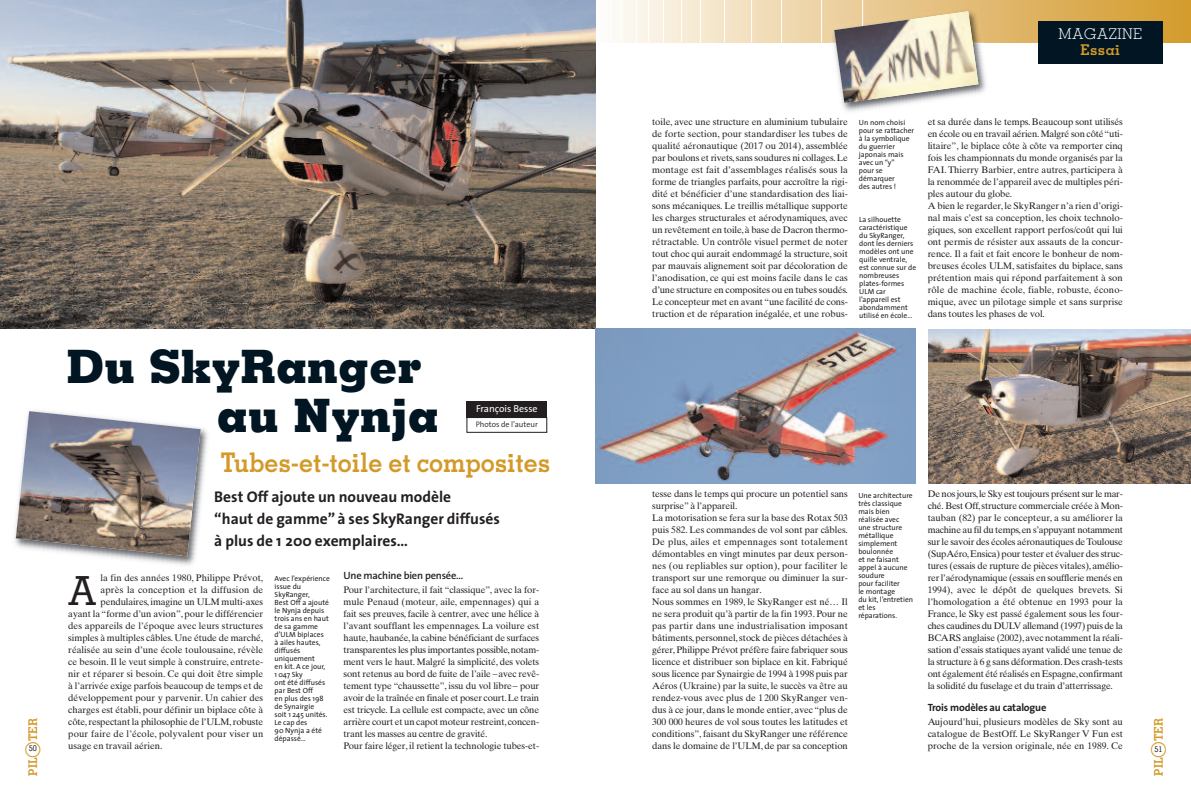
<style>
.page{position:relative;width:1191px;height:794px;background:#fff}
.page>*{position:absolute;margin:0;border:0;box-sizing:border-box;transform-origin:0 0}
.t1{font:800 46px/49px "Memphis";color:#011622;scale:.93 1}
.t2{font:500 40.1px "Memphis";color:#231f20}
.t3{font:700 27px "Memphis";letter-spacing:-.005em;color:#d39a29;scale:.93 1}
.t4{font:700 15.5px/22px "The Sans";color:#231f20}
.t5{font:300 14.8px "Memphis";letter-spacing:.03em;color:#fff}
.t6{font:700 14.8px "Memphis";letter-spacing:.03em;color:#d39a29}
.t7{font:700 12px "Memphis";color:#d39a29}
.t8{font:700 10.5px "The Sans";letter-spacing:-.02em;color:#231f20}
.t9{font:600 10.5px "The Sans";letter-spacing:-.02em;color:#231f20}
.t10{font:10px "The Sans";color:#fff}
.t11{font:9.5px/12px "Times Ten";letter-spacing:-.005em;color:#231f20}
.t12{font:9.5px "Times Ten";letter-spacing:.02em;color:#231f20}
.t13{font:300 8px "The Sans";color:#231f20}
.t14{font:500 8px "Memphis";color:#231f20}
.t15{font:7.5px/8px "The Sans";color:#231f20}
.s1{font-weight:300;font-size:20px}
</style>
<div class="page">
<div style="left:596px;top:0;width:595px;height:43px;background:linear-gradient(to right,#fefaf5,#d2982a)"></div>
<hr style="left:601px;top:0;width:1px;height:35px;background:#fff">
<hr style="left:611px;top:0;width:1px;height:43px;background:#fff">
<hr style="left:621px;top:0;width:1px;height:43px;background:#fff">
<hr style="left:636px;top:0;width:1px;height:43px;background:#fff">
<hr style="left:648px;top:0;width:1px;height:43px;background:#fff">
<hr style="left:663px;top:0;width:1px;height:43px;background:#fff">
<hr style="left:681px;top:0;width:1px;height:43px;background:#fff">
<hr style="left:700px;top:0;width:1px;height:43px;background:#fff">
<hr style="left:724px;top:0;width:1px;height:43px;background:#fff">
<hr style="left:751px;top:0;width:1px;height:43px;background:#fff">
<hr style="left:781px;top:0;width:1px;height:43px;background:#fff">
<hr style="left:821px;top:0;width:1px;height:43px;background:#fff">
<hr style="left:862px;top:0;width:1px;height:43px;background:#fff">
<div style="left:1037px;top:21px;width:125px;height:43px;background:#011622"></div>
<img style="left:0;top:0;width:595px;height:329px">
<div style="left:467px;top:401px;width:80px;height:16px;background:#231f20"></div>
<div style="left:467px;top:417px;width:80px;height:15px;border:1px solid #231f20"></div>
<img style="left:833px;top:43px;width:153px;height:69px">
<img style="left:827px;top:5px;width:157px;height:38px">
<img style="left:834px;top:11px;width:144px;height:92px">
<img style="left:14px;top:410px;width:194px;height:155px">
<img style="left:16px;top:411px;width:185px;height:145px">
<img style="left:595px;top:329px;width:321px;height:154px">
<img style="left:928px;top:330px;width:263px;height:153px">
<p class="t7" style="left:28px;top:775px;width:59px;rotate:-90deg">PIL<span class="s1">O</span>TER</p>
<p class="t14" style="left:29px;top:745px;width:9px">50</p>
<h1 class="t1" style="left:217px;top:346px;width:240px;text-indent:-151px">Du SkyRanger au Nynja</h1>
<h3 class="t3" style="left:220px;top:452px;width:356px">Tubes-et-toile et composites</h3>
<p class="t10" style="left:476px;top:404px;width:63px">François Besse</p>
<p class="t13" style="left:476px;top:421px;width:64px">Photos de l’auteur</p>
<h3 class="t4" style="left:214px;top:487px;width:287px">Best Off ajoute un nouveau modèle<br>“haut de gamme” à ses SkyRanger diffusés à plus de 1 200 exemplaires…</h3>
<h2 class="t2" style="left:68px;top:576px;width:30px">A</h2>
<p class="t11" style="left:101px;top:573px;width:164px">la fin des années 1980, Philippe Prévot,</p>
<p class="t12" style="left:101px;top:586px;width:164px">après la conception et la diffusion de</p>
<p class="t11" style="left:101px;top:597px;width:164px">pendulaires,imagine un ULM multi-axes</p>
<p class="t11" style="left:68px;top:609px;width:196px">ayant la “forme d’un avion”, pour le différencier</p>
<p class="t11" style="left:68px;top:621px;width:196px">des appareils de l’époque avec leurs structures</p>
<p class="t11" style="left:68px;top:633px;width:196px">simples à multiples câbles.Une étude de marché,</p>
<p class="t11" style="left:68px;top:645px;width:196px">réalisée au sein d’une école toulousaine, révèle</p>
<p class="t11" style="left:68px;top:657px;width:196px">ce besoin. Il le veut simple à construire, entrete-</p>
<p class="t11" style="left:68px;top:669px;width:196px">nir et réparer si besoin. Ce qui doit être simple</p>
<p class="t11" style="left:68px;top:681px;width:196px">à l’arrivée exige parfois beaucoup de temps et de</p>
<p class="t11" style="left:68px;top:693px;width:196px">développement pour y parvenir. Un cahier des</p>
<p class="t11" style="left:68px;top:705px;width:196px">charges est établi, pour définir un biplace côte à</p>
<p class="t11" style="left:68px;top:717px;width:196px">côte,respectant la philosophie de l’ULM,robuste</p>
<p class="t12" style="left:68px;top:730px;width:196px">pour faire de l’école, polyvalent pour viser un</p>
<p class="t11" style="left:68px;top:741px;width:96px">usage en travail aérien.</p>
<p class="t15" style="left:275px;top:575px;width:57px">Avec l’expérience issue du<br>SkyRanger,<br>Best Off a ajouté le Nynja depuis trois ans en haut de sa gamme d’ULM biplaces<br>à ailes hautes, diffusés uniquement<br>en kit. A ce jour,<br>1047 Sky<br>ont été diffusés par Best Off<br>en plus des 198 de Synairgie<br>soit 1 245 unités.<br>Le cap des<br>90 Nynja a été dépassé…</p>
<p class="t9" style="left:343px;top:571px;width:122px">Une machine bien pensée…</p>
<p class="t11" style="left:343px;top:585px;width:197px">Pour l’architecture, il fait “classique”, avec la for&shy;mule Penaud (moteur, aile, empennages) qui a fait ses preuves, facile à centrer, avec une hélice à l’avant soufflant les empennages. La voilure est haute,haubanée,la cabine bénéficiant de surfaces transparentes les plus importantes possible,notam&shy;ment vers le haut. Malgré la simplicité, des volets sont retenus au bord de fuite de l’aile –avec revê&shy;tement type “chaussette”, issu du vol libre– pour avoir de la traînée en finale et poser court.Le train est tricycle. La cellule est compacte, avec un cône arrière court et un capot moteur restreint, concen&shy;trant les masses au centre de gravité.<br>Pour faire léger, il retient la technologie tubes-et-</p>
<h3 class="t5" style="left:1058px;top:29px;width:85px">MAGAZINE</h3>
<h3 class="t6" style="left:1080px;top:45px;width:41px">Essai</h3>
<p class="t11" style="left:652px;top:117px;width:197px;text-align:justify">toile, avec une structure en aluminium tubulaire de forte section, pour standardiser les tubes de qualité aéronautique (2017 ou 2014), assemblée par boulons et rivets,sans soudures ni collages.Le montage est fait d’assemblages réalisés sous la forme de triangles parfaits, pour accroître la rigi&shy;dité et bénéficier d’une standardisation des liai&shy;sons mécaniques. Le treillis métallique supporte les charges structurales et aérodynamiques, avec un revêtement en toile,à base de Dacron thermo&shy;rétractable. Un contrôle visuel permet de noter tout choc qui aurait endommagé la structure, soit par mauvais alignement soit par décoloration de l’anodisation, ce qui est moins facile dans le cas d’une structure en composites ou en tubes soudés.<br>Le concepteur met en avant “une facilité de cons&shy;truction et de réparation inégalée, et une robus-</p>
<p class="t15" style="left:859px;top:119px;width:57px">Un nom choisi pour se rattacher à la symbolique du guerrier japonais mais avec un “y”<br>pour se démarquer<br>des autres !</p>
<p class="t15" style="left:859px;top:216px;width:58px">La silhouette caractéristique du SkyRanger, dont les derniers modèles ont une quille ventrale, est connue sur de nombreuses plates-formes<br>ULM car l’appareil est abondamment utilisé en école…</p>
<p class="t11" style="left:927px;top:117px;width:197px">et sa durée dans le temps. Beaucoup sont utilisés en école ou en travail aérien.Malgré son côté“uti&shy;litaire”, le biplace côte à côte va remporter cinq fois les championnats du monde organisés par la FAI. Thierry Barbier, entre autres, participera à la renommée de l’appareil avec de multiples péri&shy;ples autour du globe.<br>A bien le regarder,le SkyRanger n’a rien d’origi&shy;nal mais c’est sa conception, les choix technolo&shy;giques, son excellent rapport perfos/coût qui lui ont permis de résister aux assauts de la concur&shy;rence. Il a fait et fait encore le bonheur de nom&shy;breuses écoles ULM, satisfaites du biplace, sans prétention mais qui répond parfaitement à son rôle de machine école, fiable, robuste, écono&shy;mique, avec un pilotage simple et sans surprise dans toutes les phases de vol.</p>
<p class="t11" style="left:652px;top:489px;width:197px">tesse dans le temps qui procure un potentiel sans surprise” à l’appareil.<br>La motorisation se fera sur la base des Rotax 503 puis 582. Les commandes de vol sont par câbles.<br>De plus, ailes et empennages sont totalement démontables en vingt minutes par deux person&shy;nes (ou repliables sur option), pour faciliter le transport sur une remorque ou diminuer la sur&shy;face au sol dans un hangar.<br>Nous sommes en 1989, le SkyRanger est né… Il ne sera produit qu’à partir de la fin 1993.Pour ne pas partir dans une industrialisation imposant bâtiments,personnel,stock de pièces détachées à gérer,Philippe Prévot préfère faire fabriquer sous licence et distribuer son biplace en kit. Fabriqué sous licence par Synairgie de 1994 à 1998 puis par Aéros (Ukraine) par la suite, le succès va être au rendez-vous avec plus de 1 200 SkyRanger ven&shy;dus à ce jour, dans le monde entier, avec “plus de 300 000 heures de vol sous toutes les latitudes et conditions”,faisant du SkyRanger une référence dans le domaine de l’ULM, de par sa conception</p>
<p class="t15" style="left:858px;top:492px;width:56px">Une architecture très classique mais bien réalisée avec une structure métallique simplement boulonnée<br>et ne faisant appel à aucune soudure<br>pour faciliter<br>le montage<br>du kit, l’entretien et les réparations.</p>
<p class="t11" style="left:927px;top:489px;width:197px;text-align:justify">De nos jours,le Sky est toujours présent sur le mar&shy;ché. Best Off,structure commerciale créée à Mon&shy;tauban (82) par le concepteur, a su améliorer la machine au fil du temps,en s’appuyant notamment sur le savoir des écoles aéronautiques deToulouse (SupAéro,Ensica) pour tester et évaluer des struc&shy;tures (essais de rupture de pièces vitales), amélio&shy;rer l’aérodynamique (essais en soufflerie menés en 1994), avec le dépôt de quelques brevets. Si l’homologation a été obtenue en 1993 pour la France, le Sky est passé également sous les four&shy;ches caudines du DULV allemand (1997) puis de la BCARS anglaise (2002),avec notamment la réali&shy;sation d’essais statiques ayant validé une tenue de la structure à 6 g sans déformation.Des crash-tests ont également été réalisés en Espagne, confirmant la solidité du fuselage et du train d’atterrissage.</p>
<p class="t8" style="left:927px;top:703px;width:120px">Trois modèles au catalogue</p>
<p class="t11" style="left:927px;top:717px;width:197px;text-align:justify">Aujourd’hui, plusieurs modèles de Sky sont au catalogue de BestOff. Le SkyRanger V Fun est proche de la version originale, née en 1989. Ce</p>
<p class="t7" style="left:1154px;top:775px;width:59px;rotate:-90deg">PIL<span class="s1">O</span>TER</p>
<p class="t14" style="left:1154px;top:746px;width:9px">51</p>
</div>
